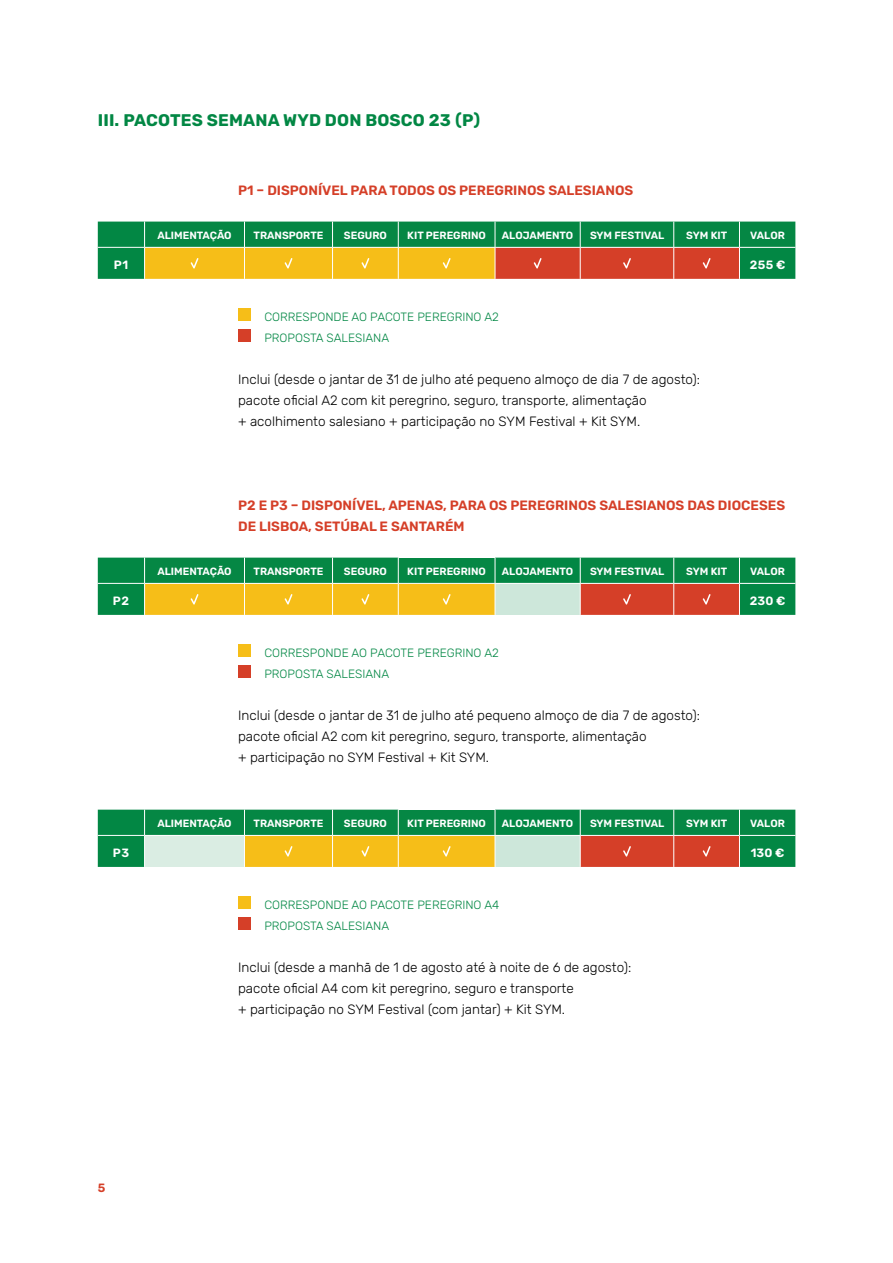
<style>
.page{position:relative;width:893px;height:1263px;background:#fff}
.page>*{position:absolute;margin:0;border:0;box-sizing:border-box;transform-origin:0 0}
.t1{font:700 16.8px "Rubik";letter-spacing:.01em;color:#028744}
.t2{font:300 13.5px/21px "Rubik";color:#000}
.t3{font:600 13.5px/21px "Rubik";color:#d53f28}
.t4{font:300 12px/21px "Rubik";color:#028744}
.t5{font:600 12px "Rubik";letter-spacing:.025em;color:#fff}
.t6{font:600 12px "Rubik";color:#d53f28}
.t7{font:600 10.5px "Rubik";color:#fff}
</style>
<div class="page">
<svg style="left:98px;top:222px;width:697px;height:57px;background:#748c39"></svg>
<div style="left:238px;top:308px;width:13px;height:13px;background:#f6be18"></div>
<div style="left:238px;top:329px;width:13px;height:13px;background:#d53f28"></div>
<svg style="left:98px;top:558px;width:697px;height:57px;background:#749745"></svg>
<div style="left:238px;top:644px;width:13px;height:13px;background:#f6be18"></div>
<div style="left:238px;top:665px;width:13px;height:13px;background:#d53f28"></div>
<svg style="left:98px;top:810px;width:697px;height:57px;background:#719b54"></svg>
<div style="left:238px;top:896px;width:13px;height:13px;background:#f6be18"></div>
<div style="left:238px;top:917px;width:13px;height:13px;background:#d53f28"></div>
<p class="t1" style="left:98px;top:111px;width:384px">III. PACOTES SEMANA WYD DON BOSCO 23 (P)</p>
<p class="t3" style="left:238px;top:180px;width:397px">P1 – DISPONÍVEL PARA TODOS OS PEREGRINOS SALESIANOS</p>
<p class="t7" style="left:157px;top:230px;width:76px">ALIMENTAÇÃO</p>
<p class="t7" style="left:254px;top:230px;width:71px">TRANSPORTE</p>
<p class="t7" style="left:344px;top:230px;width:44px">SEGURO</p>
<p class="t7" style="left:407px;top:230px;width:80px">KIT PEREGRINO</p>
<p class="t7" style="left:502px;top:230px;width:73px">ALOJAMENTO</p>
<p class="t7" style="left:590px;top:230px;width:76px">SYM FESTIVAL</p>
<p class="t7" style="left:686px;top:230px;width:43px">SYM KIT</p>
<p class="t7" style="left:750px;top:230px;width:36px">VALOR</p>
<p class="t5" style="left:114px;top:258px;width:16px">P1</p>
<p class="t5" style="left:750px;top:258px;width:37px">255 €</p>
<p class="t4" style="left:264px;top:306px;width:236px">CORRESPONDE AO PACOTE PEREGRINO A2<br>PROPOSTA SALESIANA</p>
<p class="t2" style="left:238px;top:369px;width:463px">Inclui (desde o jantar de 31 de julho até pequeno almoço de dia 7 de agosto): pacote oficial A2 com kit peregrino, seguro, transporte, alimentação<br>+ acolhimento salesiano + participação no SYM Festival + Kit SYM.</p>
<p class="t3" style="left:238px;top:495px;width:549px">P2 E P3 – DISPONÍVEL, APENAS, PARA OS PEREGRINOS SALESIANOS DAS DIOCESES<br>DE LISBOA, SETÚBAL E SANTARÉM</p>
<p class="t7" style="left:157px;top:566px;width:76px">ALIMENTAÇÃO</p>
<p class="t7" style="left:254px;top:566px;width:71px">TRANSPORTE</p>
<p class="t7" style="left:344px;top:566px;width:44px">SEGURO</p>
<p class="t7" style="left:407px;top:566px;width:80px">KIT PEREGRINO</p>
<p class="t7" style="left:502px;top:566px;width:73px">ALOJAMENTO</p>
<p class="t7" style="left:590px;top:566px;width:76px">SYM FESTIVAL</p>
<p class="t7" style="left:686px;top:566px;width:43px">SYM KIT</p>
<p class="t7" style="left:750px;top:566px;width:36px">VALOR</p>
<p class="t5" style="left:113px;top:594px;width:18px">P2</p>
<p class="t5" style="left:750px;top:594px;width:37px">230 €</p>
<p class="t4" style="left:264px;top:642px;width:236px">CORRESPONDE AO PACOTE PEREGRINO A2<br>PROPOSTA SALESIANA</p>
<p class="t2" style="left:238px;top:705px;width:463px">Inclui (desde o jantar de 31 de julho até pequeno almoço de dia 7 de agosto): pacote oficial A2 com kit peregrino, seguro, transporte, alimentação<br>+ participação no SYM Festival + Kit SYM.</p>
<p class="t7" style="left:157px;top:818px;width:76px">ALIMENTAÇÃO</p>
<p class="t7" style="left:254px;top:818px;width:71px">TRANSPORTE</p>
<p class="t7" style="left:344px;top:818px;width:44px">SEGURO</p>
<p class="t7" style="left:407px;top:818px;width:80px">KIT PEREGRINO</p>
<p class="t7" style="left:502px;top:818px;width:73px">ALOJAMENTO</p>
<p class="t7" style="left:590px;top:818px;width:76px">SYM FESTIVAL</p>
<p class="t7" style="left:686px;top:818px;width:43px">SYM KIT</p>
<p class="t7" style="left:750px;top:818px;width:36px">VALOR</p>
<p class="t5" style="left:113px;top:846px;width:18px">P3</p>
<p class="t5" style="left:751px;top:846px;width:35px">130 €</p>
<p class="t6" style="left:98px;top:1181px;width:9px">5</p>
<p class="t4" style="left:264px;top:894px;width:236px">CORRESPONDE AO PACOTE PEREGRINO A4<br>PROPOSTA SALESIANA</p>
<p class="t2" style="left:238px;top:957px;width:395px">Inclui (desde a manhã de 1 de agosto até à noite de 6 de agosto): pacote oficial A4 com kit peregrino, seguro e transporte<br>+ participação no SYM Festival (com jantar) + Kit SYM.</p>
</div>
